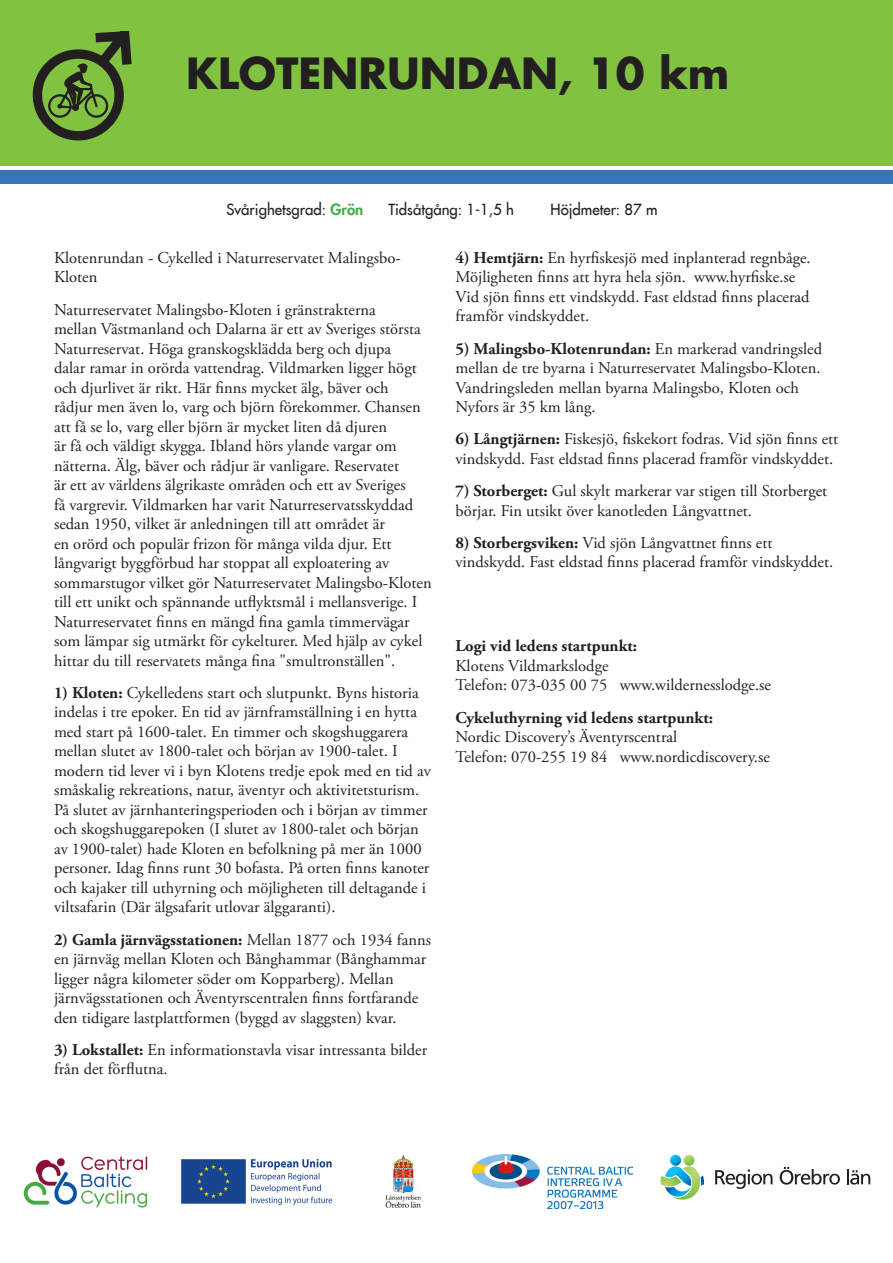
<style>
.page{position:relative;width:893px;height:1263px;background:#fff}
.page>*{position:absolute;margin:0;border:0;box-sizing:border-box;transform-origin:0 0}
.Styckeformat_1{font:700 42px "Futura LT";color:#231f20}
.Styckeformat_1-2{font:16.5px/19.5px "Adobe Garamond Pro";color:#231f20}
.Styckeformat_1-3{font:15px "Futura LT";color:#231f20}
.s1{font-weight:800;color:#40ae49}
.s2{font-weight:700}
</style>
<div class="page">
<img style="left:385px;top:1155px;width:36px;height:53px">
<img style="left:23px;top:1156px;width:125px;height:52px">
<img style="left:181px;top:1158px;width:152px;height:47px">
<img style="left:472px;top:1155px;width:161px;height:54px">
<svg style="left:715px;top:1169px;width:57px;height:20px"></svg>
<svg style="left:780px;top:1167px;width:60px;height:17px"></svg>
<svg style="left:847px;top:1169px;width:23px;height:15px"></svg>
<svg style="left:660px;top:1155px;width:44px;height:45px"></svg>
<div style="left:0;top:0;width:893px;height:165px;background:#81c340"></div>
<svg style="left:33px;top:31px;width:99px;height:109px"></svg>
<div style="left:0;top:170px;width:893px;height:13px;background:#3b73ba"></div>
<p class="Styckeformat_1" style="left:186px;top:45px;width:545px">KLOTENRUNDAN, 10 km</p>
<p class="Styckeformat_1-3" style="left:227px;top:199px;width:138px">Svårighetsgrad: <span class="s1">Grön</span></p>
<p class="Styckeformat_1-3" style="left:389px;top:199px;width:127px">Tidsåtgång: 1-1,5 h</p>
<p class="Styckeformat_1-3" style="left:551px;top:199px;width:109px">Höjdmeter: 87 m</p>
<p class="Styckeformat_1-2" style="left:54px;top:248px;width:348px">Klotenrundan - Cykelled i Naturreservatet Malingsbo-<br>Kloten</p>
<p class="Styckeformat_1-2" style="left:54px;top:300px;width:379px">Naturreservatet Malingsbo-Kloten i gränstrakterna<br>mellan Västmanland och Dalarna är ett av Sveriges största Naturreservat. Höga granskogsklädda berg och djupa<br>dalar ramar in orörda vattendrag. Vildmarken ligger högt och djurlivet är rikt. Här finns mycket älg, bäver och<br>rådjur men även lo, varg och björn förekommer. Chansen att få se lo, varg eller björn är mycket liten då djuren<br>är få och väldigt skygga. Ibland hörs ylande vargar om nätterna. Älg, bäver och rådjur är vanligare. Reservatet<br>är ett av världens älgrikaste områden och ett av Sveriges<br>få vargrevir. Vildmarken har varit Naturreservatsskyddad sedan 1950, vilket är anledningen till att området är<br>en orörd och populär frizon för många vilda djur. Ett långvarigt byggförbud har stoppat all exploatering av sommarstugor vilket gör Naturreservatet Malingsbo-Kloten till ett unikt och spännande utflyktsmål i mellansverige. I Naturreservatet finns en mängd fina gamla timmervägar som lämpar sig utmärkt för cykelturer. Med hjälp av cykel hittar du till reservatets många fina "smultronställen".</p>
<p class="Styckeformat_1-2" style="left:54px;top:683px;width:378px"><span class="s2">1) Kloten:</span> Cykelledens start och slutpunkt. Byns historia indelas i tre epoker. En tid av järnframställning i en hytta med start på 1600-talet. En timmer och skogshuggarera mellan slutet av 1800-talet och början av 1900-talet. I modern tid lever vi i byn Klotens tredje epok med en tid av småskalig rekreations, natur, äventyr och aktivitetsturism.<br>På slutet av järnhanteringsperioden och i början av timmer och skogshuggarepoken (I slutet av 1800-talet och början av 1900-talet) hade Kloten en befolkning på mer än 1000 personer. Idag finns runt 30 bofasta. På orten finns kanoter och kajaker till uthyrning och möjligheten till deltagande i viltsafarin (Där älgsafarit utlovar älggaranti).</p>
<p class="Styckeformat_1-2" style="left:54px;top:930px;width:379px"><span class="s2">2) Gamla järnvägsstationen:</span> Mellan 1877 och 1934 fanns en järnväg mellan Kloten och Bånghammar (Bånghammar ligger några kilometer söder om Kopparberg). Mellan järnvägsstationen och Äventyrscentralen finns fortfarande den tidigare lastplattformen (byggd av slaggsten) kvar.</p>
<p class="Styckeformat_1-2" style="left:54px;top:1040px;width:375px"><span class="s2">3) Lokstallet:</span> En informationstavla visar intressanta bilder från det förflutna.</p>
<p class="Styckeformat_1-2" style="left:455px;top:248px;width:357px"><span class="s2">4) Hemtjärn:</span> En hyrfiskesjö med inplanterad regnbåge.<br>Möjligheten finns att hyra hela sjön. www.hyrfiske.se Vid sjön finns ett vindskydd. Fast eldstad finns placerad framför vindskyddet.</p>
<p class="Styckeformat_1-2" style="left:455px;top:339px;width:368px"><span class="s2">5) Malingsbo-Klotenrundan:</span> En markerad vandringsled mellan de tre byarna i Naturreservatet Malingsbo-Kloten.<br>Vandringsleden mellan byarna Malingsbo, Kloten och Nyfors är 35 km lång.</p>
<p class="Styckeformat_1-2" style="left:455px;top:430px;width:384px"><span class="s2">6) Långtjärnen:</span> Fiskesjö, fiskekort fodras. Vid sjön finns ett vindskydd. Fast eldstad finns placerad framför vindskyddet.</p>
<p class="Styckeformat_1-2" style="left:455px;top:482px;width:373px"><span class="s2">7) Storberget:</span> Gul skylt markerar var stigen till Storberget börjar. Fin utsikt över kanotleden Långvattnet.</p>
<p class="Styckeformat_1-2" style="left:455px;top:533px;width:379px"><span class="s2">8) Storbergsviken:</span> Vid sjön Långvattnet finns ett vindskydd. Fast eldstad finns placerad framför vindskyddet.</p>
<p class="Styckeformat_1-2" style="left:455px;top:637px;width:317px"><span class="s2">Logi vid ledens startpunkt:<br></span>Klotens Vildmarkslodge<br>Telefon: 073-035 00 75 www.wildernesslodge.se</p>
<p class="Styckeformat_1-2" style="left:455px;top:708px;width:316px"><span class="s2">Cykeluthyrning vid ledens startpunkt:<br></span>Nordic Discovery’s Äventyrscentral<br>Telefon: 070-255 19 84 www.nordicdiscovery.se</p>
</div>
